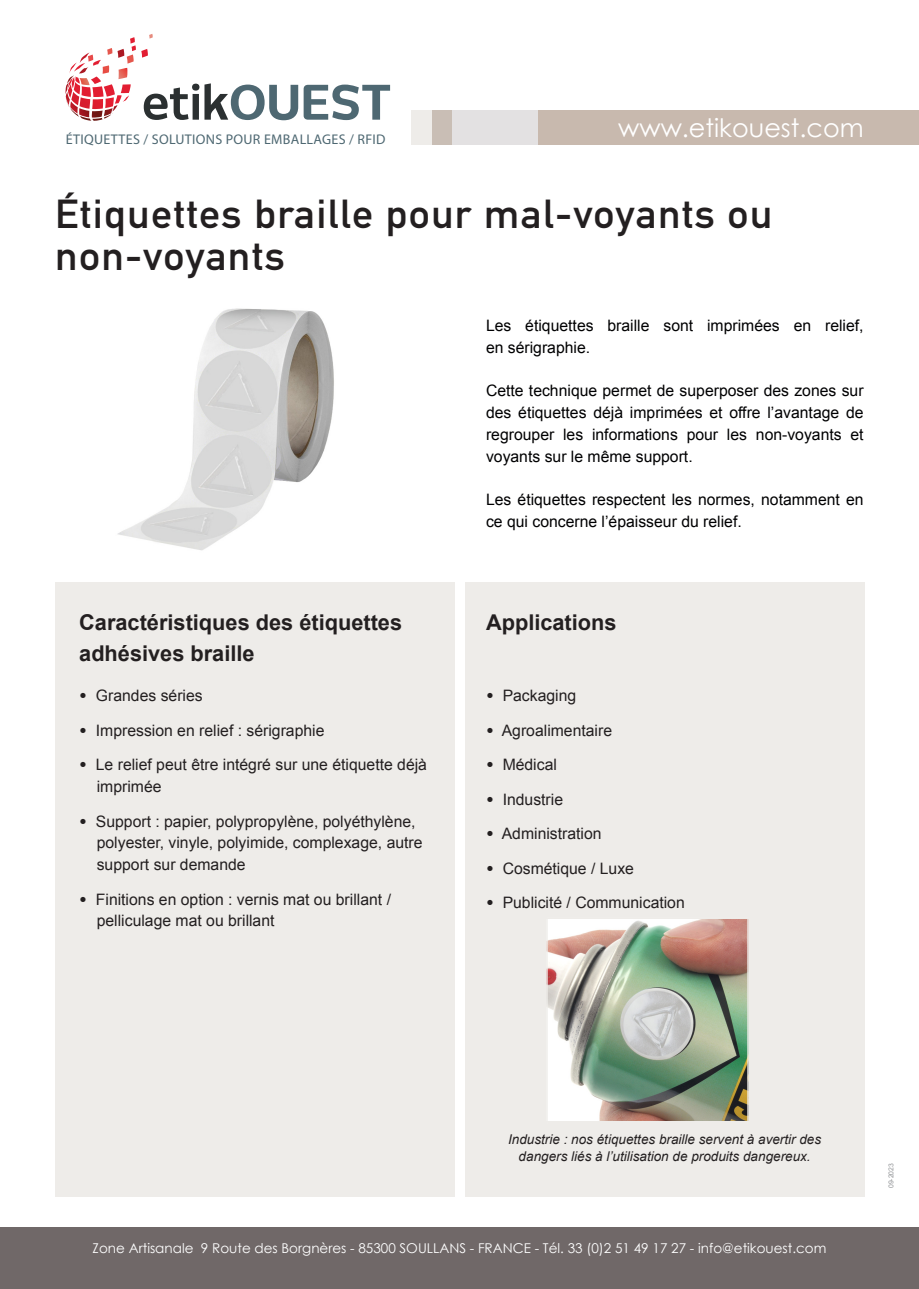
<style>
.page{position:relative;width:919px;height:1289px;background:#fff}
.page>*{position:absolute;margin:0;border:0;box-sizing:border-box;transform-origin:0 0}
.t1{font:700 39.9px/42px "DIN Alternate";letter-spacing:.03em;color:#231f20;scale:1.05 1}
.t2{font:25.5px "Century Gothic";color:#fff}
.t3{font:700 21.75px/31.5px "Arial";color:#231f20}
.t4{font:15.75px/21.8px "Arial";color:#231f20}
.t5{font:15.75px/21.8px "Arial";color:#000002}
.t6{font:14.1px "New June";letter-spacing:.02em;color:#4e6872}
.t7{font:italic 13.5px/16.5px "Arial";color:#231f20;text-align:center}
.t8{font:13.5px "Century Gothic";color:#fff}
.t9{font:6.9px "Arial";color:#939598}
.s1{font-weight:900}
</style>
<div class="page">
<div style="left:537px;top:111px;width:381px;height:34px;background:#c8b9ae"></div>
<div style="left:411px;top:111px;width:21px;height:34px;background:#eeece9"></div>
<div style="left:451px;top:111px;width:86px;height:34px;background:#e3e1e2"></div>
<div style="left:432px;top:111px;width:19px;height:34px;background:#c9beb5"></div>
<svg style="left:65px;top:34px;width:325px;height:87px"></svg>
<div style="left:55px;top:582px;width:400px;height:614px;background:#eeece9"></div>
<div style="left:464px;top:582px;width:400px;height:614px;background:#eeece9"></div>
<div style="left:0;top:1227px;width:918px;height:61px;background:#706868"></div>
<img style="left:549px;top:919px;width:196px;height:201px">
<div style="left:546px;top:916px;width:202px;height:207px;border:2px solid #efedea"></div>
<img style="left:118px;top:308px;width:216px;height:243px">
<p class="t6" style="left:66px;top:131px;width:321px">ÉTIQUETTES / SOLUTIONS POUR EMBALLAGES / RFID</p>
<p class="t2" style="left:618px;top:110px;width:247px">www.etikouest.com</p>
<p class="t1" style="left:55px;top:190px;width:684px">Étiquettes braille pour mal-voyants ou non-voyants</p>
<p class="t5" style="left:486px;top:315px;width:379px">Les étiquettes braille sont imprimées en relief, en sérigraphie.</p>
<p class="t5" style="left:486px;top:380px;width:379px;text-align:justify">Cette technique permet de superposer des zones sur des étiquettes déjà imprimées et offre l’avantage de regrouper les informations pour les non-voyants et voyants sur le même support.</p>
<p class="t5" style="left:486px;top:489px;width:379px">Les étiquettes respectent les normes, notamment en ce qui concerne l’épaisseur du relief.</p>
<p class="t3" style="left:79px;top:607px;width:324px">Caractéristiques des étiquettes adhésives braille</p>
<p class="t3" style="left:486px;top:607px;width:132px">Applications</p>
<p class="t4" style="left:79px;top:685px;width:125px"><span class="s1">•</span> Grandes séries</p>
<p class="t4" style="left:79px;top:719px;width:247px"><span class="s1">•</span> Impression en relief : sérigraphie</p>
<p class="t4" style="left:97px;top:754px;width:332px;text-indent:-18px"><span class="s1">•</span> Le relief peut être intégré sur une étiquette déjà imprimée</p>
<p class="t4" style="left:97px;top:810px;width:327px;text-indent:-18px"><span class="s1">•</span> Support : papier, polypropylène, polyéthylène, polyester, vinyle, polyimide, complexage, autre support sur demande</p>
<p class="t4" style="left:97px;top:888px;width:296px;text-indent:-18px"><span class="s1">•</span> Finitions en option : vernis mat ou brillant / pelliculage mat ou brillant</p>
<p class="t4" style="left:486px;top:685px;width:92px"><span class="s1">•</span> Packaging</p>
<p class="t4" style="left:486px;top:719px;width:128px"><span class="s1">•</span> Agroalimentaire</p>
<p class="t4" style="left:486px;top:754px;width:72px"><span class="s1">•</span> Médical</p>
<p class="t4" style="left:486px;top:788px;width:79px"><span class="s1">•</span> Industrie</p>
<p class="t4" style="left:486px;top:823px;width:117px"><span class="s1">•</span> Administration</p>
<p class="t4" style="left:486px;top:857px;width:149px"><span class="s1">•</span> Cosmétique / Luxe</p>
<p class="t4" style="left:486px;top:892px;width:200px"><span class="s1">•</span> Publicité / Communication</p>
<p class="t7" style="left:508px;top:1131px;width:314px">Industrie : nos étiquettes braille servent à avertir des dangers liés à l’utilisation de produits dangereux.</p>
<p class="t8" style="left:93px;top:1238px;width:735px">Zone Artisanale 9 Route des Borgnères - 85300 SOULLANS - FRANCE - Tél. 33 (0)2 51 49 17 27 - info@etikouest.com</p>
<p class="t9" style="left:886px;top:1188px;width:27px;rotate:-90deg">09-2023</p>
</div>
